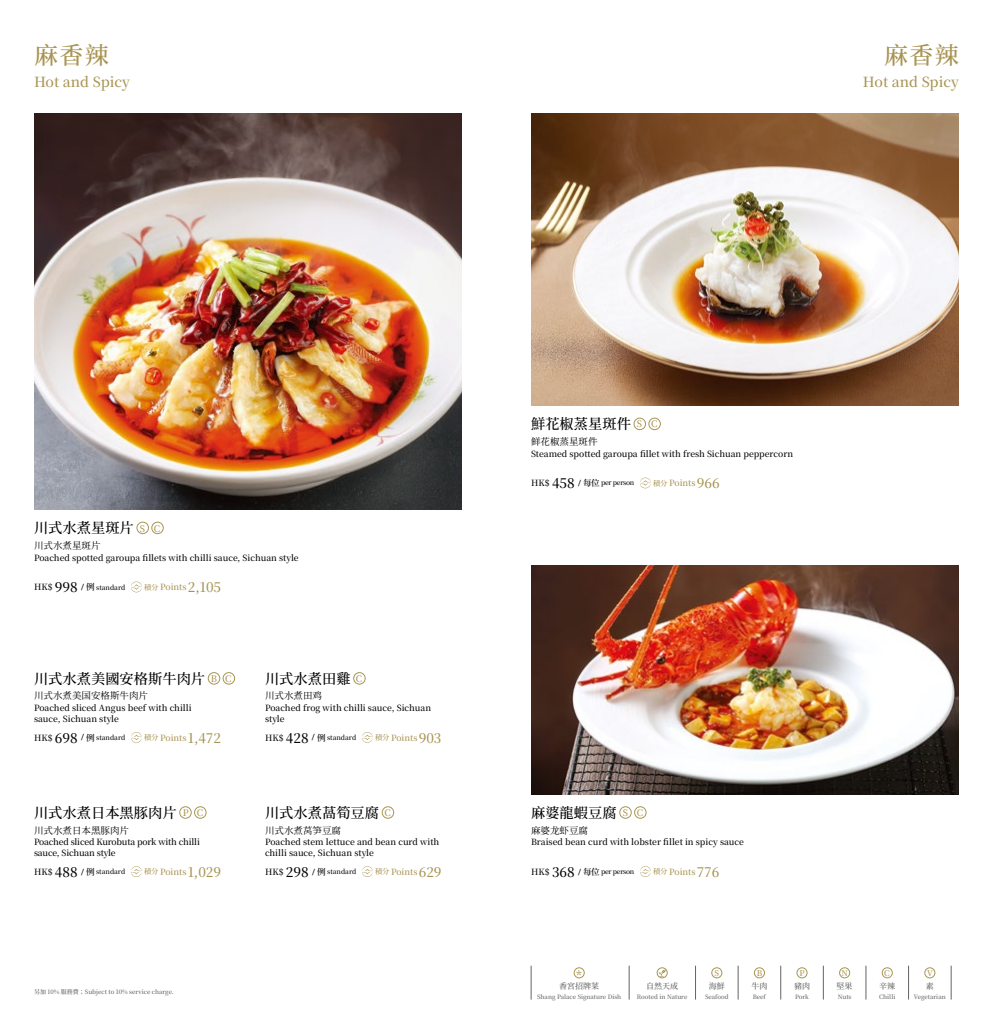
<style>
.page{position:relative;width:993px;height:1021px;background:#fff}
.page>*{position:absolute;margin:0;border:0;box-sizing:border-box;transform-origin:0 0}
.t1{font:24px "Dream Han Serif HK W11";letter-spacing:.06em;color:#a89452}
.t2{font:14.2px "Dream Han Serif HK W11";color:#000}
.t3{font:14px "Dream Han Serif HK W11";color:#a89452}
.t4{font:12px "Dream Han Serif HK W11";color:#a89452}
.t5{font:9.5px "Source Han Serif CN";color:#000}
.t6{font:9.1px "Dream Han Serif HK W11";color:#a89452}
.t7{font:8.6px/10.3px "Dream Han Serif HK W11";color:#000}
.t8{font:8.6px "Dream Han Serif HK W11";color:#a89452}
.t9{font:8.6px/10.3px "Dream Han Serif HK W11";letter-spacing:-.02em;color:#000}
.t10{font:8px "Dream Han Serif HK W11";color:#656464}
.t11{font:8px "Dream Han Serif HK W11";color:#a89452}
.t12{font:6.7px "Dream Han Serif HK W11";color:#000}
.t13{font:6.7px "Dream Han Serif HK W11";letter-spacing:-.04em;color:#000}
.t14{font:6px "Dream Han Serif HK W11";color:#656464}
.s1{font-size:8.6px}
.s2{font-size:13.3px}
.s3{font-family:"Alibaba Pu Hui Ti";font-size:8.6px}
.s4{font-size:7.3px}
</style>
<div class="page">
<div style="left:573px;top:967px;width:11px;height:11px;border:1px solid #a89452;border-radius:50%"></div>
<div style="left:711px;top:967px;width:10px;height:11px;border:1px solid #a89452;border-radius:50%"></div>
<div style="left:754px;top:967px;width:10px;height:11px;border:1px solid #a89452;border-radius:50%"></div>
<div style="left:796px;top:967px;width:11px;height:11px;border:1px solid #a89452;border-radius:50%"></div>
<div style="left:881px;top:967px;width:11px;height:11px;border:1px solid #a89452;border-radius:50%"></div>
<div style="left:839px;top:967px;width:10px;height:11px;border:1px solid #a89452;border-radius:50%"></div>
<div style="left:924px;top:967px;width:10px;height:11px;border:1px solid #a89452;border-radius:50%"></div>
<hr style="left:628px;top:965px;width:1px;height:34px;background:#656464">
<hr style="left:695px;top:965px;width:1px;height:34px;background:#656464">
<hr style="left:737px;top:965px;width:1px;height:34px;background:#656464">
<hr style="left:780px;top:965px;width:1px;height:34px;background:#656464">
<hr style="left:822px;top:965px;width:1px;height:34px;background:#656464">
<hr style="left:865px;top:965px;width:1px;height:34px;background:#656464">
<hr style="left:908px;top:965px;width:1px;height:34px;background:#656464">
<hr style="left:950px;top:965px;width:1px;height:34px;background:#656464">
<hr style="left:530px;top:965px;width:1px;height:34px;background:#656464">
<div style="left:656px;top:967px;width:11px;height:11px;border:1px solid #a89452;border-radius:50%"></div>
<svg style="left:658px;top:969px;width:7px;height:7px"></svg>
<img style="left:531px;top:114px;width:427px;height:291px">
<img style="left:34px;top:114px;width:427px;height:395px">
<svg style="left:131px;top:581px;width:11px;height:11px"></svg>
<div style="left:137px;top:522px;width:12px;height:12px;border:1px solid #a89452;border-radius:50%"></div>
<div style="left:151px;top:522px;width:12px;height:12px;border:1px solid #a89452;border-radius:50%"></div>
<svg style="left:362px;top:732px;width:10px;height:10px"></svg>
<div style="left:353px;top:672px;width:12px;height:12px;border:1px solid #a89452;border-radius:50%"></div>
<svg style="left:640px;top:477px;width:10px;height:11px"></svg>
<div style="left:633px;top:418px;width:12px;height:12px;border:1px solid #a89452;border-radius:50%"></div>
<div style="left:648px;top:418px;width:12px;height:12px;border:1px solid #a89452;border-radius:50%"></div>
<img style="left:531px;top:565px;width:427px;height:229px">
<svg style="left:640px;top:866px;width:10px;height:11px"></svg>
<div style="left:619px;top:806px;width:12px;height:12px;border:1px solid #a89452;border-radius:50%"></div>
<div style="left:634px;top:806px;width:12px;height:12px;border:1px solid #a89452;border-radius:50%"></div>
<svg style="left:131px;top:732px;width:11px;height:10px"></svg>
<div style="left:208px;top:672px;width:12px;height:12px;border:1px solid #a89452;border-radius:50%"></div>
<div style="left:223px;top:672px;width:12px;height:12px;border:1px solid #a89452;border-radius:50%"></div>
<svg style="left:362px;top:866px;width:10px;height:11px"></svg>
<div style="left:382px;top:806px;width:12px;height:12px;border:1px solid #a89452;border-radius:50%"></div>
<svg style="left:131px;top:866px;width:11px;height:11px"></svg>
<div style="left:179px;top:806px;width:12px;height:12px;border:1px solid #a89452;border-radius:50%"></div>
<div style="left:194px;top:806px;width:12px;height:12px;border:1px solid #a89452;border-radius:50%"></div>
<h1 class="t1" style="left:34px;top:40px;width:76px">麻香辣</h1>
<h1 class="t1" style="left:883px;top:40px;width:76px">麻香辣</h1>
<h3 class="t3" style="left:34px;top:73px;width:97px">Hot and Spicy</h3>
<h3 class="t3" style="left:862px;top:73px;width:97px">Hot and Spicy</h3>
<h2 class="t2" style="left:34px;top:519px;width:101px">川式水煮星斑片</h2>
<p class="t5" style="left:34px;top:540px;width:68px">川式水煮星斑片</p>
<p class="t7" style="left:34px;top:552px;width:266px">Poached spotted garoupa fillets with chilli sauce, Sichuan style</p>
<p class="t12" style="left:34px;top:583px;width:93px"><span class="s1">HK$</span> <span class="s2">998</span> <span class="s3">/</span> <span class="s1">例</span> standard</p>
<p class="t8" style="left:144px;top:581px;width:78px"><span class="s4">積分</span> Points<span class="s2">2,105</span></p>
<p class="t6" style="left:140px;top:522px;width:22px">S C</p>
<h2 class="t2" style="left:34px;top:669px;width:172px">川式水煮美國安格斯牛肉片</h2>
<p class="t5" style="left:34px;top:690px;width:115px">川式水煮美国安格斯牛肉片</p>
<p class="t7" style="left:34px;top:702px;width:159px">Poached sliced Angus beef with chilli sauce, Sichuan style</p>
<p class="t12" style="left:34px;top:733px;width:93px"><span class="s1">HK$</span> <span class="s2">698</span> <span class="s3">/</span> <span class="s1">例</span> standard</p>
<p class="t8" style="left:144px;top:732px;width:78px"><span class="s4">積分</span> Points <span class="s2">1,472</span></p>
<p class="t6" style="left:211px;top:673px;width:22px">B C</p>
<h2 class="t2" style="left:265px;top:669px;width:87px">川式水煮田雞</h2>
<p class="t5" style="left:265px;top:690px;width:58px">川式水煮田鸡</p>
<p class="t7" style="left:265px;top:702px;width:167px">Poached frog with chilli sauce, Sichuan style</p>
<p class="t12" style="left:265px;top:733px;width:93px"><span class="s1">HK$</span> <span class="s2">428</span> <span class="s3">/</span> <span class="s1">例</span> standard</p>
<p class="t8" style="left:375px;top:732px;width:68px"><span class="s4">積分</span> Points<span class="s2">903</span></p>
<p class="t6" style="left:356px;top:673px;width:8px">C</p>
<h2 class="t2" style="left:265px;top:803px;width:115px">川式水煮萵筍豆腐</h2>
<p class="t5" style="left:265px;top:824px;width:77px">川式水煮莴笋豆腐</p>
<p class="t7" style="left:265px;top:836px;width:176px">Poached stem lettuce and bean curd with chilli sauce, Sichuan style</p>
<p class="t12" style="left:286px;top:867px;width:72px"><span class="s2">298</span> <span class="s3">/</span> <span class="s1">例</span> standard</p>
<p class="t8" style="left:375px;top:866px;width:68px"><span class="s4">積分</span> Points<span class="s2">629</span></p>
<h2 class="t2" style="left:34px;top:803px;width:144px">川式水煮日本黑豚肉片</h2>
<p class="t6" style="left:384px;top:807px;width:8px">C</p>
<p class="t5" style="left:34px;top:824px;width:96px">川式水煮日本黑豚肉片</p>
<p class="t9" style="left:34px;top:836px;width:167px">Poached sliced Kurobuta pork with chilli sauce, Sichuan style</p>
<p class="t12" style="left:34px;top:867px;width:93px"><span class="s1">HK$</span> <span class="s2">488</span> <span class="s3">/</span> <span class="s1">例</span> standard</p>
<p class="t8" style="left:144px;top:866px;width:78px"><span class="s4">積分</span> Points <span class="s2">1,029</span></p>
<p class="t6" style="left:183px;top:807px;width:22px">P C</p>
<p class="t7" style="left:265px;top:866px;width:20px">HK$</p>
<p class="t14" style="left:34px;top:987px;width:141px">另加 10% 服務費；Subject to 10% service charge.</p>
<h2 class="t2" style="left:531px;top:415px;width:101px">鮮花椒蒸星斑件</h2>
<p class="t5" style="left:531px;top:436px;width:68px">鲜花椒蒸星斑件</p>
<p class="t7" style="left:531px;top:448px;width:263px">Steamed spotted garoupa fillet with fresh Sichuan peppercorn</p>
<p class="t13" style="left:531px;top:479px;width:105px"><span class="s1">HK$</span> <span class="s2">458</span> <span class="s3">/</span> <span class="s1">每位</span> per person</p>
<p class="t8" style="left:653px;top:477px;width:68px"><span class="s4">積分</span> Points<span class="s2">966</span></p>
<p class="t6" style="left:636px;top:418px;width:22px">S C</p>
<h2 class="t2" style="left:531px;top:803px;width:87px">麻婆龍蝦豆腐</h2>
<p class="t5" style="left:531px;top:824px;width:58px">麻婆龙虾豆腐</p>
<p class="t7" style="left:531px;top:836px;width:214px">Braised bean curd with lobster fillet in spicy sauce</p>
<p class="t13" style="left:531px;top:867px;width:105px"><span class="s1">HK$</span> <span class="s2">368</span> <span class="s3">/</span> <span class="s1">每位</span> per person</p>
<p class="t8" style="left:653px;top:866px;width:68px"><span class="s4">積分</span> Points<span class="s2">776</span></p>
<p class="t6" style="left:622px;top:807px;width:22px">S C</p>
<h3 class="t4" style="left:576px;top:967px;width:7px">*</h3>
<p class="t14" style="left:537px;top:993px;width:85px">Shang Palace Signature Dish</p>
<p class="t10" style="left:559px;top:981px;width:41px">香宮招牌菜</p>
<p class="t10" style="left:646px;top:981px;width:33px">自然天成</p>
<p class="t14" style="left:636px;top:993px;width:52px">Rooted in Nature</p>
<p class="t11" style="left:714px;top:967px;width:6px">S</p>
<p class="t14" style="left:704px;top:993px;width:25px">Seafood</p>
<p class="t10" style="left:708px;top:981px;width:17px">海鮮</p>
<p class="t11" style="left:756px;top:967px;width:7px">B</p>
<p class="t14" style="left:752px;top:993px;width:15px">Beef</p>
<p class="t10" style="left:751px;top:981px;width:17px">牛肉</p>
<p class="t11" style="left:799px;top:967px;width:7px">P</p>
<p class="t14" style="left:794px;top:993px;width:15px">Pork</p>
<p class="t10" style="left:793px;top:981px;width:17px">豬肉</p>
<p class="t11" style="left:841px;top:967px;width:8px">N</p>
<p class="t14" style="left:837px;top:993px;width:15px">Nuts</p>
<p class="t10" style="left:836px;top:981px;width:17px">堅果</p>
<p class="t11" style="left:883px;top:967px;width:7px">C</p>
<p class="t14" style="left:878px;top:993px;width:18px">Chilli</p>
<p class="t10" style="left:878px;top:981px;width:17px">辛辣</p>
<p class="t11" style="left:926px;top:968px;width:7px">V</p>
<p class="t14" style="left:913px;top:993px;width:33px">Vegetarian</p>
<p class="t10" style="left:925px;top:981px;width:9px">素</p>
</div>
